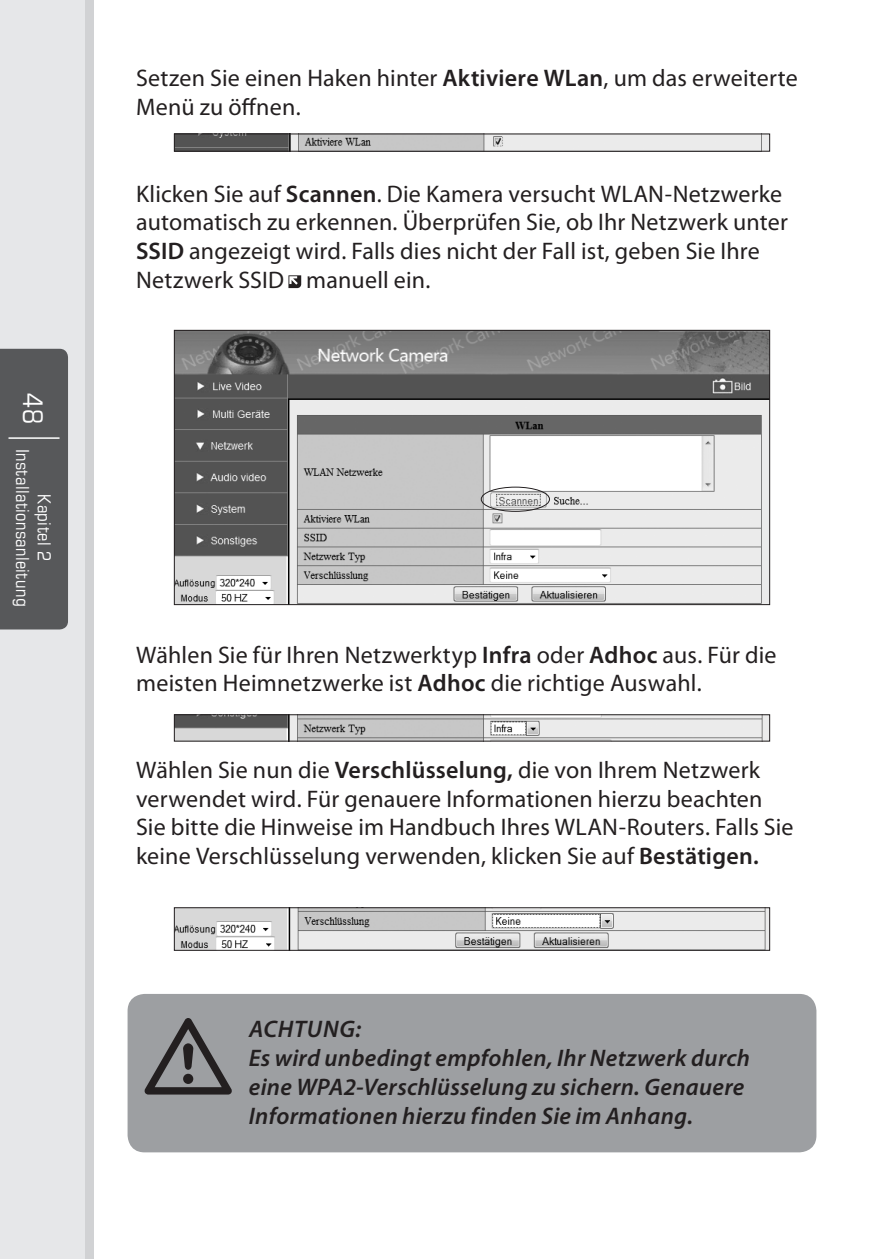
<style>
.page{position:relative;width:893px;height:1259px;background:#fff}
.page>*{position:absolute;margin:0;border:0;box-sizing:border-box;transform-origin:0 0}
.t1{font:condensed 27px "Eurostile";color:#fff}
.t2{font:24px/28.8px "Myriad Pro";letter-spacing:.01em;color:#231f20}
.t3{font:italic 600 24px/28.8px "Myriad Pro";letter-spacing:.015em;color:#231f20}
.t4{font:condensed 18px/21.6px "Eurostile";letter-spacing:.02em;color:#fff;text-align:center}
.s1{font-weight:600}
</style>
<div class="page">
<div style="left:0;top:0;width:94px;height:1259px;background:#d1d2d4"></div>
<div style="left:0;top:0;width:85px;height:1259px;background:#e6e7e9"></div>
<div style="left:0;top:349px;width:68px;height:280px;background:#57585a"></div>
<hr style="left:9px;top:437px;width:51px;height:2px;background:#fff">
<img style="left:176px;top:136px;width:592px;height:14px">
<div style="left:174px;top:134px;width:596px;height:18px;border:1px solid #231f20"></div>
<svg style="left:288px;top:275px;width:13px;height:13px"></svg>
<img style="left:176px;top:332px;width:592px;height:271px">
<div style="left:174px;top:330px;width:596px;height:275px;border:1px solid #231f20"></div>
<div style="left:481px;top:487px;width:69px;height:25px;border:1px solid #231f20;border-radius:50%"></div>
<img style="left:176px;top:716px;width:592px;height:23px">
<div style="left:174px;top:714px;width:596px;height:27px;border:1px solid #231f20"></div>
<img style="left:176px;top:909px;width:592px;height:39px">
<div style="left:174px;top:907px;width:596px;height:43px;border:1px solid #231f20"></div>
<div style="left:128px;top:994px;width:688px;height:158px;background:#9d9fa2;border-radius:17px"></div>
<svg style="left:144px;top:1018px;width:88px;height:76px"></svg>
<p class="t1" style="left:49px;top:393px;width:32px;rotate:90deg">48</p>
<p class="t4" style="left:55px;top:448px;width:159px;rotate:90deg">Kapitel 2<br>Installationsanleitung</p>
<p class="t2" style="left:136px;top:64px;width:663px">Setzen Sie einen Haken hinter <span class="s1">Aktiviere WLan</span>, um das erweiterte<br>Menü zu öffnen.</p>
<p class="t2" style="left:136px;top:179px;width:653px">Klicken Sie auf <span class="s1">Scannen</span>. Die Kamera versucht WLAN-Netzwerke automatisch zu erkennen. Überprüfen Sie, ob Ihr Netzwerk unter <span class="s1">SSID</span> angezeigt wird. Falls dies nicht der Fall ist, geben Sie Ihre Netzwerk SSID manuell ein.</p>
<p class="t2" style="left:136px;top:640px;width:642px">Wählen Sie für Ihren Netzwerktyp <span class="s1">Infra</span> oder <span class="s1">Adhoc</span> aus. Für die meisten Heimnetzwerke ist <span class="s1">Adhoc</span> die richtige Auswahl.</p>
<p class="t2" style="left:136px;top:755px;width:659px">Wählen Sie nun die <span class="s1">Verschlüsselung,</span> die von Ihrem Netzwerk verwendet wird. Für genauere Informationen hierzu beachten Sie bitte die Hinweise im Handbuch Ihres WLAN-Routers. Falls Sie keine Verschlüsselung verwenden, klicken Sie auf <span class="s1">Bestätigen.</span></p>
<p class="t3" style="left:249px;top:1014px;width:503px">ACHTUNG:<br>Es wird unbedingt empfohlen, Ihr Netzwerk durch eine WPA2-Verschlüsselung zu sichern. Genauere Informationen hierzu finden Sie im Anhang.</p>
</div>
